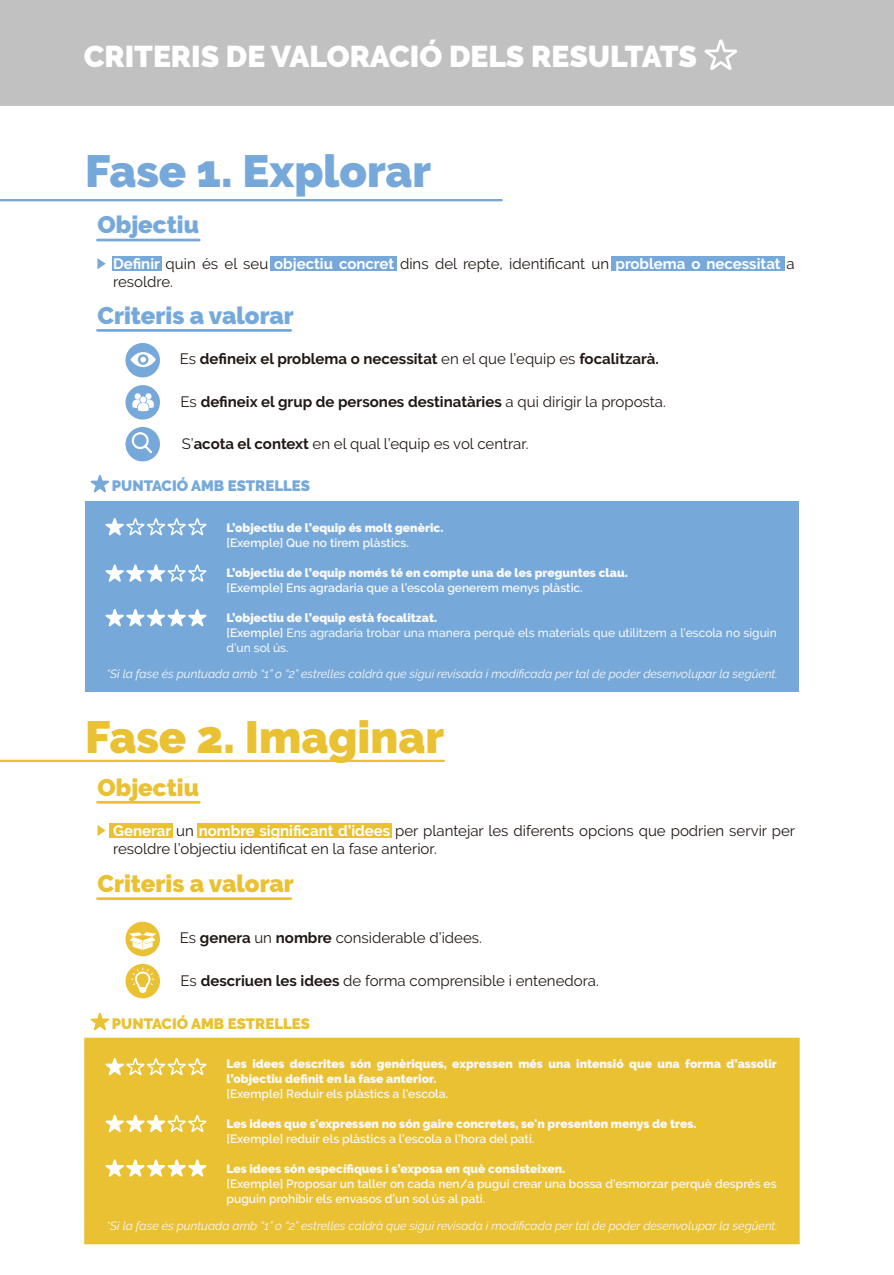
<style>
.page{position:relative;width:894px;height:1275px;background:#fff}
.page>*{position:absolute;margin:0;border:0;box-sizing:border-box;transform-origin:0 0}
.t1{font:900 45px "Raleway";color:#76a9da}
.t2{font:900 45px "Raleway";color:#eac133}
.t3{font:900 30px "Raleway";color:#fff}
.t4{font:900 24px "Raleway";color:#76a9da}
.t5{font:900 24px "Raleway";color:#eac133}
.t6{font:15px/18px "Raleway";color:#211915}
.t7{font:700 15px "Raleway";color:#211915}
.t8{font:900 15px "Raleway";color:#76a9da}
.t9{font:900 15px "Raleway";color:#eac133}
.t10{font:900 12px/15px "Raleway";color:#f9f9f8}
.t11{font:600 12px/15px "Raleway";color:#f9f9f8}
.t12{font:italic 12px "Raleway";color:#f9f9f8}
.t13{font:500 12px/15px "Raleway";color:#f9f9f8}
.s1{font-weight:700;color:#fff}
.s2{font-weight:400}
.s3{font-weight:700}
.s4{font-weight:900}
.s5{font-weight:600}
</style>
<div class="page">
<div style="left:0;top:0;width:894px;height:105px;background:#c1c1c1"></div>
<div style="left:112px;top:256px;width:49px;height:15px;background:#76a9da"></div>
<div style="left:611px;top:256px;width:174px;height:15px;background:#76a9da"></div>
<div style="left:271px;top:256px;width:126px;height:15px;background:#76a9da"></div>
<svg style="left:97px;top:258px;width:9px;height:11px"></svg>
<hr style="left:97px;top:239px;width:102px;height:2px;background:#76a9da">
<hr style="left:0;top:199px;width:502px;height:2px;background:#76a9da">
<hr style="left:0;top:760px;width:444px;height:2px;background:#eac133">
<hr style="left:97px;top:329px;width:194px;height:3px;background:#76a9da">
<div style="left:126px;top:343px;width:34px;height:34px;background:#76a9da;border-radius:50%"></div>
<svg style="left:131px;top:352px;width:25px;height:15px"></svg>
<div style="left:126px;top:385px;width:34px;height:34px;background:#76a9da;border-radius:50%"></div>
<svg style="left:132px;top:393px;width:22px;height:18px"></svg>
<div style="left:126px;top:427px;width:34px;height:34px;background:#76a9da;border-radius:50%"></div>
<svg style="left:132px;top:432px;width:20px;height:21px"></svg>
<div style="left:85px;top:501px;width:714px;height:191px;background:#76a9da"></div>
<svg style="left:105px;top:564px;width:102px;height:18px"></svg>
<svg style="left:105px;top:518px;width:102px;height:18px"></svg>
<svg style="left:105px;top:609px;width:102px;height:18px"></svg>
<svg style="left:90px;top:475px;width:19px;height:18px"></svg>
<div style="left:110px;top:823px;width:63px;height:15px;background:#eac133"></div>
<div style="left:197px;top:823px;width:195px;height:15px;background:#eac133"></div>
<svg style="left:97px;top:825px;width:9px;height:11px"></svg>
<hr style="left:97px;top:801px;width:102px;height:2px;background:#eac133">
<hr style="left:97px;top:897px;width:194px;height:3px;background:#eac133">
<div style="left:126px;top:921px;width:34px;height:35px;background:#eac133;border-radius:50%"></div>
<div style="left:126px;top:964px;width:34px;height:34px;background:#eac133;border-radius:50%"></div>
<svg style="left:131px;top:967px;width:23px;height:26px"></svg>
<svg style="left:90px;top:1013px;width:20px;height:18px"></svg>
<svg style="left:129px;top:932px;width:27px;height:18px"></svg>
<svg style="left:704px;top:39px;width:33px;height:31px"></svg>
<div style="left:84px;top:1037px;width:716px;height:207px;background:#eac133;border:2px solid #eac133"></div>
<svg style="left:105px;top:1115px;width:102px;height:18px"></svg>
<svg style="left:105px;top:1058px;width:102px;height:18px"></svg>
<svg style="left:105px;top:1159px;width:102px;height:18px"></svg>
<h2 class="t3" style="left:84px;top:39px;width:615px">CRITERIS DE VALORACIÓ DELS RESULTATS</h2>
<h1 class="t1" style="left:85px;top:145px;width:347px">Fase 1. Explorar</h1>
<h3 class="t4" style="left:97px;top:211px;width:103px">Objectiu</h3>
<p class="t6" style="left:113px;top:254px;width:683px"><span class="s1">Definir</span> quin és el seu <span class="s1">objectiu concret</span> dins del repte, identificant un <span class="s1">problema o necessitat</span> a resoldre.</p>
<h3 class="t4" style="left:97px;top:301px;width:198px">Criteris a valorar</h3>
<p class="t7" style="left:180px;top:351px;width:481px"><span class="s2">Es</span> defineix el problema o necessitat <span class="s2">en el que l’equip es</span> focalitzarà.</p>
<p class="t7" style="left:181px;top:393px;width:487px"><span class="s2">Es</span> defineix el grup de persones destinatàries <span class="s2">a qui dirigir la proposta.</span></p>
<p class="t6" style="left:182px;top:434px;width:349px">S’<span class="s3">acota el context</span> en el qual l’equip es vol centrar.</p>
<p class="t8" style="left:112px;top:477px;width:200px">PUNTACIÓ AMB ESTRELLES</p>
<p class="t10" style="left:227px;top:520px;width:218px">L’objectiu de l’equip és molt genèric.</p>
<p class="t11" style="left:227px;top:535px;width:184px">[Exemple] Que no tirem plàstics.</p>
<p class="t10" style="left:227px;top:565px;width:403px">L’objectiu de l’equip només té en compte una de les preguntes clau.</p>
<p class="t11" style="left:227px;top:580px;width:358px">[Exemple] Ens agradaria que a l’escola generem menys plàstic.</p>
<p class="t13" style="left:227px;top:610px;width:552px"><span class="s4">L’objectiu de l’equip està focalitzat.<br></span><span class="s5">[Exemple]</span> Ens agradaria trobar una manera perquè els materials que utilitzem a l’escola no siguin d’un sol ús.</p>
<p class="t12" style="left:106px;top:667px;width:673px">*Si la fase és puntuada amb “1” o “2” estrelles caldrà que sigui revisada i modificada per tal de poder desenvolupar la següent.</p>
<h1 class="t2" style="left:85px;top:710px;width:360px">Fase 2. Imaginar</h1>
<h3 class="t5" style="left:97px;top:773px;width:103px">Objectiu</h3>
<p class="t6" style="left:113px;top:821px;width:683px"><span class="s1">Generar</span> un <span class="s1">nombre significant d’idees</span> per plantejar les diferents opcions que podrien servir per resoldre l’objectiu identificat en la fase anterior.</p>
<h3 class="t5" style="left:97px;top:869px;width:198px">Criteris a valorar</h3>
<p class="t6" style="left:180px;top:929px;width:304px">Es <span class="s3">genera</span> un <span class="s3">nombre</span> considerable d’idees.</p>
<p class="t6" style="left:181px;top:971px;width:420px">Es <span class="s3">descriuen les idees</span> de forma comprensible i entenedora.</p>
<p class="t9" style="left:112px;top:1014px;width:200px">PUNTACIÓ AMB ESTRELLES</p>
<p class="t10" style="left:227px;top:1055px;width:552px">Les idees descrites són genèriques, expressen més una intensió que una forma d’assolir l’objectiu definit en la fase anterior.</p>
<p class="t11" style="left:227px;top:1085px;width:223px">[Exemple] Reduir els plàstics a l’escola.</p>
<p class="t10" style="left:227px;top:1115px;width:472px">Les idees que s'expressen no són gaire concretes, se'n presenten menys de tres.</p>
<p class="t11" style="left:227px;top:1130px;width:309px">[Exemple] reduir els plàstics a l’escola a l’hora del pati.</p>
<p class="t10" style="left:227px;top:1160px;width:340px">Les idees són específiques i s’exposa en què consisteixen.</p>
<p class="t11" style="left:227px;top:1175px;width:552px">[Exemple] Proposar un taller on cada nen/a pugui crear una bossa d’esmorzar perquè després es puguin prohibir els envasos d’un sol ús al pati.</p>
<p class="t12" style="left:106px;top:1219px;width:673px">*Si la fase és puntuada amb “1” o “2” estrelles caldrà que sigui revisada i modificada per tal de poder desenvolupar la següent.</p>
</div>
